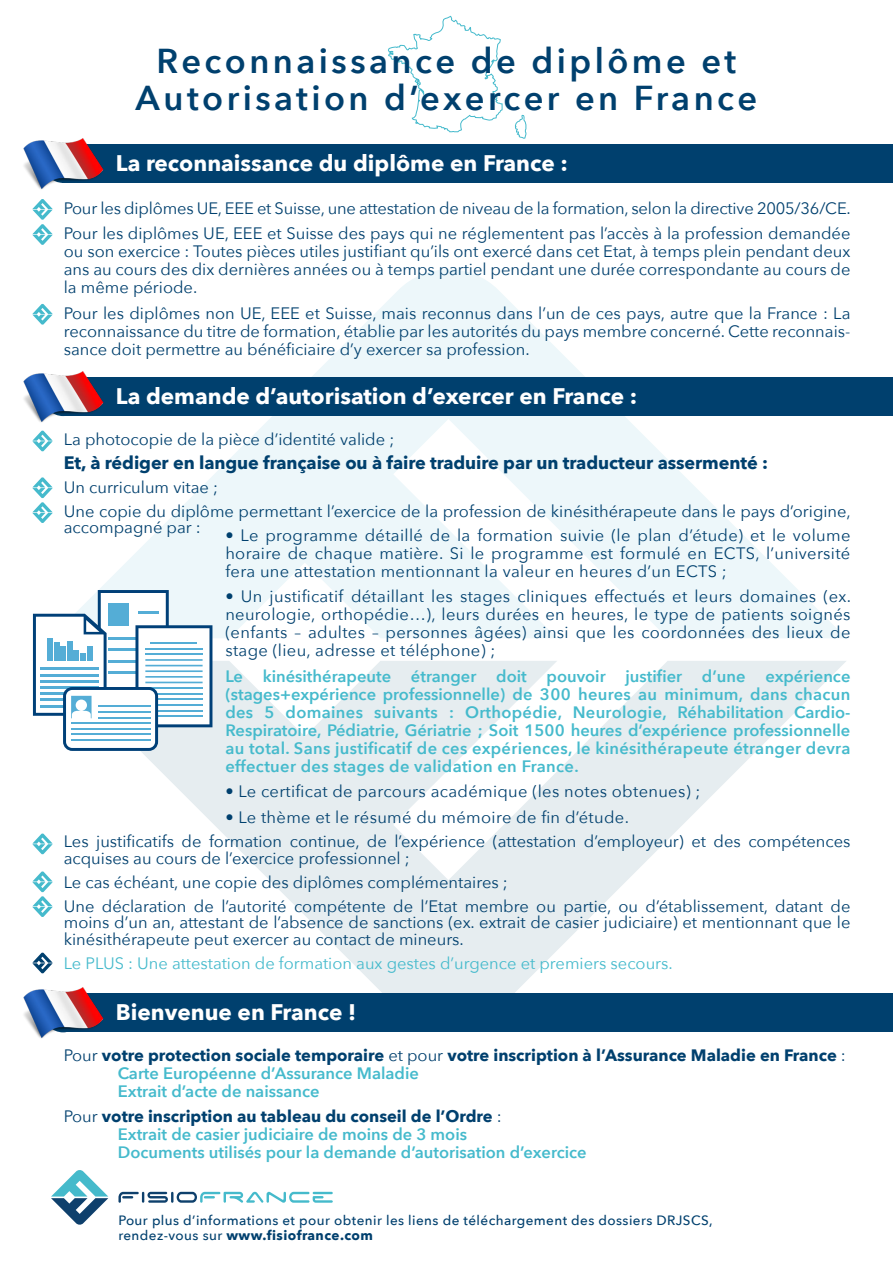
<style>
.page{position:relative;width:893px;height:1263px;background:#fff}
.page>*{position:absolute;margin:0;border:0;box-sizing:border-box;transform-origin:0 0}
.t1{font:600 34.5px/37.5px "Avenir Next";letter-spacing:.1em;color:#00406e;text-align:center}
.t2{font:700 22.5px "Avenir Next";color:#fff}
.t3{font:700 18px "Avenir Next";letter-spacing:-.005em;color:#00406e}
.t4{font:16.5px/18px "Avenir Next";color:#00406e}
.t5{font:600 16.5px/18px "Avenir Next";color:#45bacc}
.t6{font:700 16.5px/18px "Avenir Next";color:#00406e}
.t7{font:16.5px "Avenir Next";letter-spacing:.02em;color:#00406e}
.t8{font:16.5px "Avenir Next";color:#45bacc}
.t9{font:500 13.5px/15px "Avenir Next";letter-spacing:.03em;color:#00406e}
.s1{font-weight:400}
.s2{font-weight:600;color:#45bacc}
.s3{font-weight:400;color:#00406e}
.s4{font-weight:700;color:#00406e}
.s5{font-weight:700}
</style>
<div class="page">
<svg style="left:99px;top:269px;width:747px;height:369px"></svg>
<svg style="left:141px;top:661px;width:705px;height:332px;fill:#e6edf0"></svg>
<svg style="left:388px;top:16px;width:114px;height:116px"></svg>
<svg style="left:515px;top:115px;width:11px;height:24px"></svg>
<div style="left:63px;top:144px;width:830px;height:39px;background:#00406e"></div>
<img style="left:23px;top:138px;width:80px;height:52px">
<div style="left:63px;top:377px;width:830px;height:39px;background:#00406e"></div>
<div style="left:63px;top:993px;width:830px;height:39px;background:#00406e"></div>
<svg style="left:33px;top:590px;width:179px;height:161px"></svg>
<svg style="left:51px;top:1170px;width:57px;height:55px"></svg>
<svg style="left:118px;top:1192px;width:215px;height:11px"></svg>
<svg style="left:32px;top:199px;width:21px;height:46px"></svg>
<svg style="left:32px;top:304px;width:21px;height:21px"></svg>
<svg style="left:32px;top:431px;width:21px;height:21px"></svg>
<svg style="left:32px;top:477px;width:21px;height:46px"></svg>
<svg style="left:32px;top:833px;width:21px;height:21px"></svg>
<svg style="left:32px;top:871px;width:21px;height:46px"></svg>
<svg style="left:32px;top:952px;width:21px;height:16px"></svg>
<img style="left:23px;top:352px;width:80px;height:79px">
<img style="left:23px;top:968px;width:80px;height:71px">
<h1 class="t1" style="left:136px;top:41px;width:623px">Reconnaissance de diplôme et<br>Autorisation d’exercer en France</h1>
<h2 class="t2" style="left:116px;top:143px;width:454px">La reconnaissance du diplôme en France :</h2>
<p class="t4" style="left:64px;top:195px;width:789px;line-height:25.5px">Pour les diplômes UE, EEE et Suisse, une attestation de niveau de la formation, selon la directive 2005/36/CE.<br>Pour les diplômes UE, EEE et Suisse des pays qui ne réglementent pas l’accès à la profession demandée</p>
<p class="t4" style="left:64px;top:242px;width:788px;text-align:justify">ou son exercice : Toutes pièces utiles justifiant qu’ils ont exercé dans cet Etat, à temps plein pendant deux ans au cours des dix dernières années ou à temps partiel pendant une durée correspondante au cours de la même période.</p>
<p class="t4" style="left:64px;top:303px;width:788px;text-align:justify">Pour les diplômes non UE, EEE et Suisse, mais reconnus dans l’un de ces pays, autre que la France : La reconnaissance du titre de formation, établie par les autorités du pays membre concerné. Cette reconnais&shy;sance doit permettre au bénéficiaire d’y exercer sa profession.</p>
<h2 class="t2" style="left:116px;top:376px;width:523px">La demande d’autorisation d’exercer en France :</h2>
<p class="t4" style="left:64px;top:429px;width:332px">La photocopie de la pièce d’identité valide ;</p>
<p class="t3" style="left:64px;top:447px;width:706px">Et, à rédiger en langue française ou à faire traduire par un traducteur assermenté :</p>
<p class="t4" style="left:64px;top:474px;width:789px;line-height:24px">Un curriculum vitae ;<br>Une copie du diplôme permettant l’exercice de la profession de kinésithérapeute dans le pays d’origine,</p>
<p class="t4" style="left:64px;top:518px;width:139px">accompagné par :</p>
<p class="t4" style="left:225px;top:525px;width:627px;text-align:justify">• Le programme détaillé de la formation suivie (le plan d’étude) et le volume horaire de chaque matière. Si le programme est formulé en ECTS, l’université fera une attestation mentionnant la valeur en heures d’un ECTS ;</p>
<p class="t4" style="left:225px;top:587px;width:627px;text-align:justify">• Un justificatif détaillant les stages cliniques effectués et leurs domaines (ex. neurologie, orthopédie…), leurs durées en heures, le type de patients soignés (enfants – adultes – personnes âgées) ainsi que les coordonnées des lieux de stage (lieu, adresse et téléphone) ;</p>
<p class="t5" style="left:225px;top:666px;width:627px;text-align:justify">Le kinésithérapeute étranger doit pouvoir justifier d’une expérience (stages+expérience professionnelle) de 300 heures au minimum, dans chacun des 5 domaines suivants : Orthopédie, Neurologie, Réhabilitation Cardio-Respiratoire, Pédiatrie, Gériatrie ; Soit 1500 heures d’expérience professionnelle au total. Sans justificatif de ces expériences, le kinésithérapeute étranger devra effectuer des stages de validation en France.</p>
<p class="t7" style="left:225px;top:777px;width:477px">• Le certificat de parcours académique (les notes obtenues) ;</p>
<p class="t7" style="left:225px;top:803px;width:405px">• Le thème et le résumé du mémoire de fin d’étude.</p>
<p class="t4" style="left:64px;top:832px;width:788px;line-height:16.5px">Les justificatifs de formation continue, de l’expérience (attestation d’employeur) et des compétences acquises au cours de l’exercice professionnel ;</p>
<p class="t4" style="left:64px;top:869px;width:788px;line-height:24px">Le cas échéant, une copie des diplômes complémentaires ;<br>Une déclaration de l’autorité compétente de l’Etat membre ou partie, ou d’établissement, datant de</p>
<p class="t4" style="left:64px;top:913px;width:788px;line-height:16.5px">moins d’un an, attestant de l’absence de sanctions (ex. extrait de casier judiciaire) et mentionnant que le kinésithérapeute peut exercer au contact de mineurs.</p>
<p class="t8" style="left:64px;top:949px;width:610px">Le PLUS : Une attestation de formation aux gestes d’urgence et premiers secours.</p>
<h2 class="t2" style="left:116px;top:993px;width:242px">Bienvenue en France !</h2>
<p class="t6" style="left:118px;top:1045px;width:730px;text-indent:-54px"><span class="s1">Pour</span> votre protection sociale temporaire <span class="s1">et pour</span> votre inscription à l’Assurance Maladie en France <span class="s1">:<br></span><span class="s2">Carte Européenne d’Assurance Maladie<br>Extrait d’acte de naissance</span></p>
<p class="t5" style="left:118px;top:1107px;width:470px;text-indent:-54px"><span class="s3">Pour</span> <span class="s4">votre inscription au tableau du conseil de l’Ordre</span> <span class="s3">:<br></span>Extrait de casier judiciaire de moins de 3 mois<br>Documents utilisés pour la demande d’autorisation d’exercice</p>
<p class="t9" style="left:118px;top:1213px;width:596px">Pour plus d’informations et pour obtenir les liens de téléchargement des dossiers DRJSCS, rendez-vous sur <span class="s5">www.fisiofrance.com</span></p>
</div>
